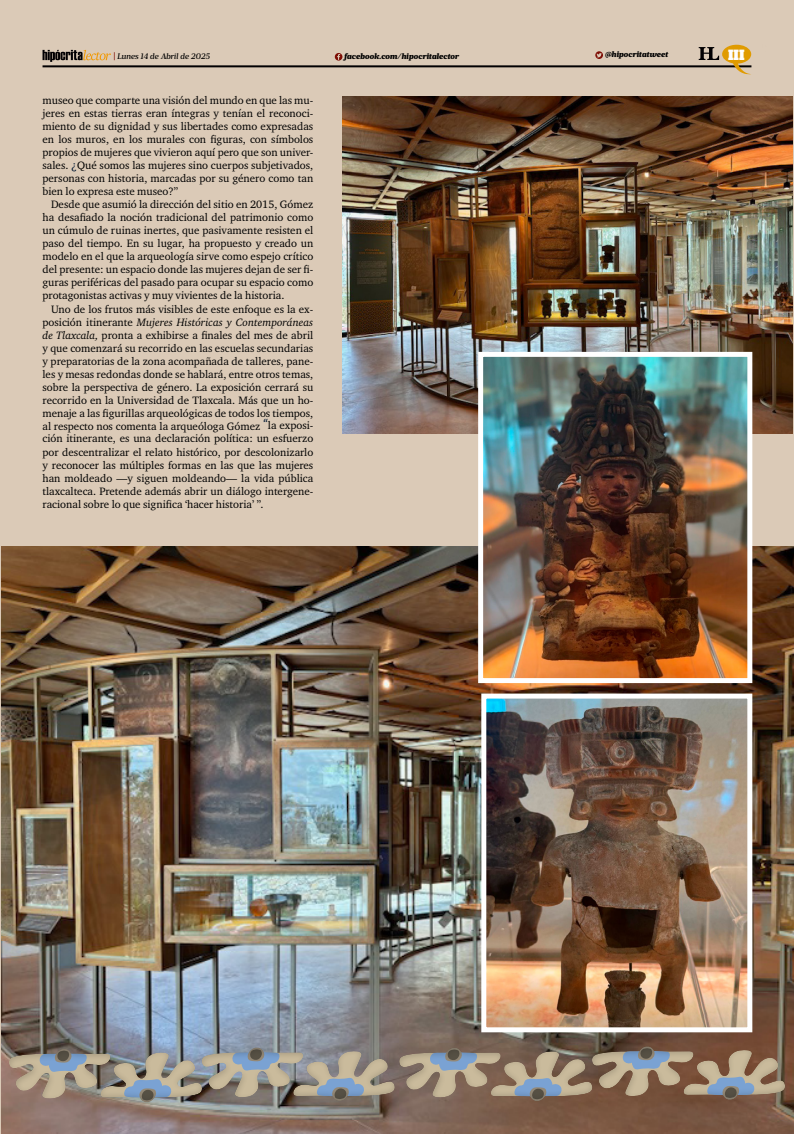
<style>
.page{position:relative;width:794px;height:1134px;background:#dbcab7}
.page>*{position:absolute;margin:0;border:0;box-sizing:border-box;transform-origin:0 0}
.t1{font:13px "Alfa Slab One";color:#fff}
.t2{font:11px/13px "Charter ITC Pro";color:#000;text-align:justify}
.t3{font:italic 900 8px "Prumo Banner";color:#000}
.t4{font:italic 500 8px "Prumo Banner";color:#000}
.s1{font-weight:900;font-style:normal;color:#7e0e05}
.s2{font-size:12px;color:#001732}
.s3{font-style:italic}
.s4{font-family:"Aleo";font-style:italic;font-size:13.5px;color:#001732}
</style>
<div class="page">
<hr style="left:43px;top:65px;width:708px;height:2px;background:#020002">
<svg style="left:698px;top:45px;width:53px;height:29px"></svg>
<svg style="left:335px;top:53px;width:7px;height:8px"></svg>
<svg style="left:595px;top:51px;width:8px;height:8px"></svg>
<svg style="left:43px;top:50px;width:68px;height:12px"></svg>
<img style="left:2px;top:546px;width:792px;height:588px">
<img style="left:342px;top:96px;width:451px;height:338px">
<img style="left:484px;top:358px;width:262px;height:319px">
<div style="left:478px;top:352px;width:274px;height:331px;border:5px solid #fff"></div>
<img style="left:487px;top:700px;width:259px;height:326px">
<div style="left:481px;top:694px;width:271px;height:338px;border:5px solid #fff"></div>
<svg style="left:1px;top:1031px;width:793px;height:86px;background:#8a7e74"></svg>
<p class="t4" style="left:114px;top:51px;width:98px"><span class="s1">|</span> Lunes 14 de Abril de 2025</p>
<p class="t2" style="left:43px;top:94px;width:272px">museo que comparte una visión del mundo en que las mu&shy;jeres en estas tierras eran íntegras y tenían el reconoci&shy;miento de su dignidad y sus libertades como expresadas en los muros, en los murales con figuras, con símbolos propios de mujeres que vivieron aquí pero que son univer&shy;sales. <span class="s2">¿</span>Qué somos las mujeres sino cuerpos subjetivados, personas con historia, marcadas por su género como tan bien lo expresa este museo?”</p>
<p class="t2" style="left:43px;top:198px;width:272px;text-indent:9px">Desde que asumió la dirección del sitio en 2015, Gómez ha desafiado la noción tradicional del patrimonio como un cúmulo de ruinas inertes, que pasivamente resisten el paso del tiempo. En su lugar, ha propuesto y creado un modelo en el que la arqueología sirve como espejo crítico del presente: un espacio donde las mujeres dejan de ser fi&shy;guras periféricas del pasado para ocupar su espacio como protagonistas activas y muy vivientes de la historia.</p>
<p class="t2" style="left:43px;top:302px;width:272px;text-indent:9px">Uno de los frutos más visibles de este enfoque es la ex&shy;posición itinerante <span class="s3">Mujeres Históricas y Contemporáneas de Tlaxcala,</span> pronta a exhibirse a finales del mes de abril y que comenzará su recorrido en las escuelas secundarias y preparatorias de la zona acompañada de talleres, pane&shy;les y mesas redondas donde se hablará, entre otros temas, sobre la perspectiva de género. La exposición cerrará su recorrido en la Universidad de Tlaxcala. Más que un ho&shy;menaje a las figurillas arqueológicas de todos los tiempos, al respecto nos comenta la arqueóloga Gómez <span class="s4">“</span>la exposi&shy;ción itinerante, es una declaración política: un esfuerzo por descentralizar el relato histórico, por descolonizarlo y reconocer las múltiples formas en las que las mujeres han moldeado —y siguen moldeando— la vida pública tlaxcalteca. Pretende además abrir un diálogo intergene&shy;racional sobre lo que significa ‘hacer historia’ ”.</p>
<p class="t3" style="left:344px;top:51px;width:116px">facebook.com/hipocritalector</p>
<p class="t1" style="left:728px;top:44px;width:18px">III</p>
<p class="t3" style="left:605px;top:49px;width:65px">@hipocritatweet</p>
</div>
